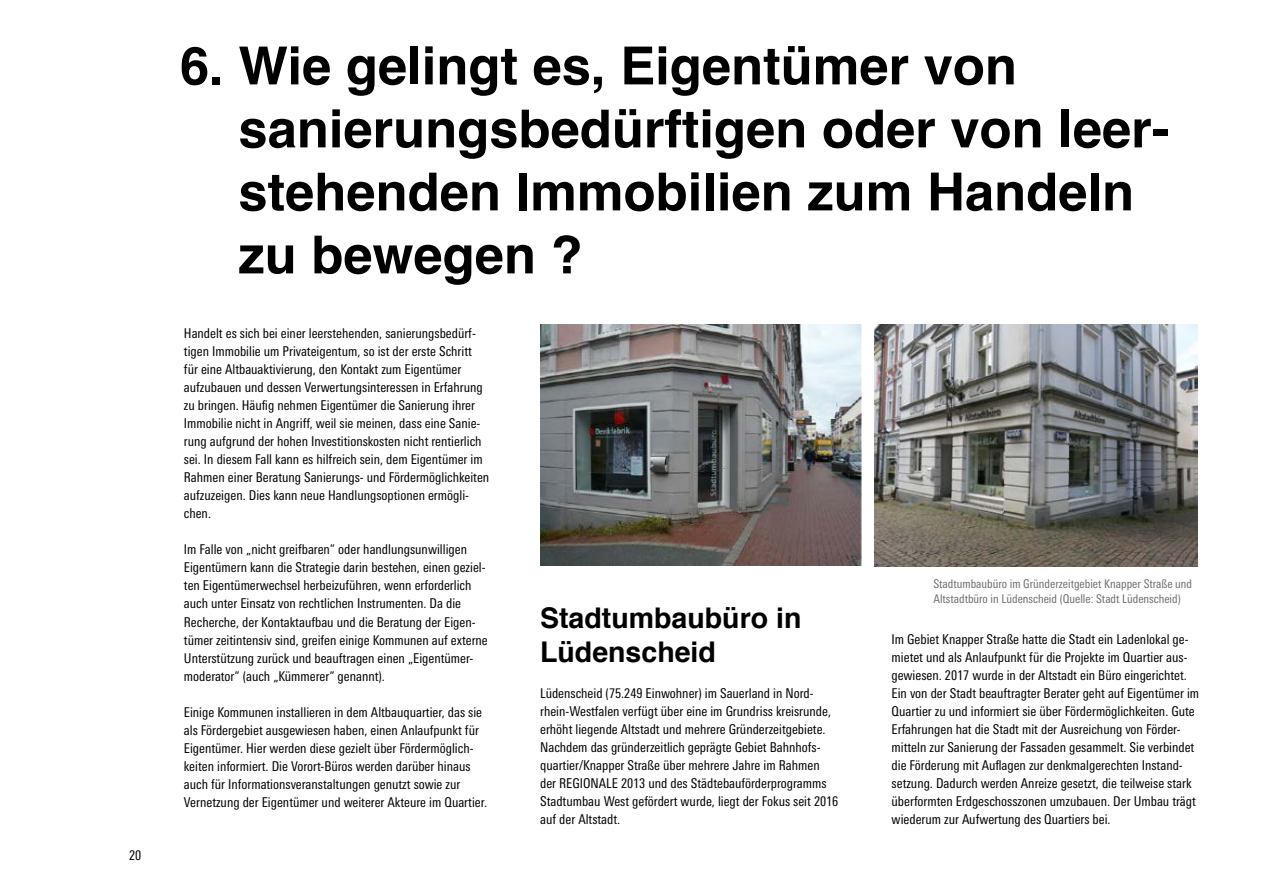
<style>
.page{position:relative;width:1263px;height:893px;background:#fff}
.page>*{position:absolute;margin:0;border:0;box-sizing:border-box;transform-origin:0 0}
.t1{font:700 52.5px/63px "Helvetica";color:#000}
.t2{font:700 28.5px/34.5px "Helvetica";color:#000}
.t3{font:condensed 13.5px/18px "Linotype Univers";color:#000}
.t4{font:condensed 12px/15px "Linotype Univers";color:#6e6e6e}
</style>
<div class="page">
<img style="left:540px;top:324px;width:322px;height:242px">
<img style="left:874px;top:325px;width:323px;height:242px">
<p class="t3" style="left:129px;top:846px;width:14px">20</p>
<h1 class="t1" style="left:238px;top:35px;width:932px;text-indent:-58px">6. Wie gelingt es, Eigentümer von sanierungsbedürftigen oder von leer&shy;stehenden Immobilien zum Handeln zu bewegen ?</h1>
<p class="t3" style="left:184px;top:325px;width:307px">Handelt es sich bei einer leerstehenden, sanierungsbedürf&shy;tigen Immobilie um Privateigentum, so ist der erste Schritt für eine Altbauaktivierung, den Kontakt zum Eigentümer aufzubauen und dessen Verwertungsinteressen in Erfahrung zu bringen. Häufig nehmen Eigentümer die Sanierung ihrer Immobilie nicht in Angriff, weil sie meinen, dass eine Sanie&shy;rung aufgrund der hohen Investitionskosten nicht rentierlich sei. In diesem Fall kann es hilfreich sein, dem Eigentümer im Rahmen einer Beratung Sanierungs- und Fördermöglichkeiten aufzuzeigen. Dies kann neue Handlungsoptionen ermögli&shy;chen.</p>
<p class="t3" style="left:184px;top:541px;width:305px">Im Falle von „nicht greifbaren“ oder handlungsunwilligen Eigentümern kann die Strategie darin bestehen, einen geziel&shy;ten Eigentümerwechsel herbeizuführen, wenn erforderlich auch unter Einsatz von rechtlichen Instrumenten. Da die Recherche, der Kontaktaufbau und die Beratung der Eigen&shy;tümer zeitintensiv sind, greifen einige Kommunen auf externe Unterstützung zurück und beauftragen einen „Eigentümer&shy;moderator“ (auch „Kümmerer“ genannt).</p>
<p class="t3" style="left:184px;top:703px;width:305px">Einige Kommunen installieren in dem Altbauquartier, das sie als Fördergebiet ausgewiesen haben, einen Anlaufpunkt für Eigentümer. Hier werden diese gezielt über Fördermöglich&shy;keiten informiert. Die Vorort-Büros werden darüber hinaus auch für Informationsveranstaltungen genutzt sowie zur Vernetzung der Eigentümer und weiterer Akteure im Quartier.</p>
<h2 class="t2" style="left:540px;top:601px;width:263px">Stadtumbaubüro in<br>Lüdenscheid</h2>
<p class="t3" style="left:540px;top:685px;width:300px">Lüdenscheid (75.249 Einwohner) im Sauerland in Nord&shy;rhein-Westfalen verfügt über eine im Grundriss kreisrunde, erhöht liegende Altstadt und mehrere Gründerzeitgebiete.<br>Nachdem das gründerzeitlich geprägte Gebiet Bahnhofs&shy;quartier/Knapper Straße über mehrere Jahre im Rahmen der REGIONALE 2013 und des Städtebauförderprogramms Stadtumbau West gefördert wurde, liegt der Fokus seit 2016 auf der Altstadt.</p>
<p class="t4" style="left:933px;top:576px;width:260px">Stadtumbaubüro im Gründerzeitgebiet Knapper Straße und<br>Altstadtbüro in Lüdenscheid (Quelle: Stadt Lüdenscheid)</p>
<p class="t3" style="left:891px;top:630px;width:309px">Im Gebiet Knapper Straße hatte die Stadt ein Ladenlokal ge&shy;mietet und als Anlaufpunkt für die Projekte im Quartier aus&shy;gewiesen. 2017 wurde in der Altstadt ein Büro eingerichtet.<br>Ein von der Stadt beauftragter Berater geht auf Eigentümer im Quartier zu und informiert sie über Fördermöglichkeiten. Gute Erfahrungen hat die Stadt mit der Ausreichung von Förder&shy;mitteln zur Sanierung der Fassaden gesammelt. Sie verbindet die Förderung mit Auflagen zur denkmalgerechten Instand&shy;setzung. Dadurch werden Anreize gesetzt, die teilweise stark überformten Erdgeschosszonen umzubauen. Der Umbau trägt wiederum zur Aufwertung des Quartiers bei.</p>
</div>
